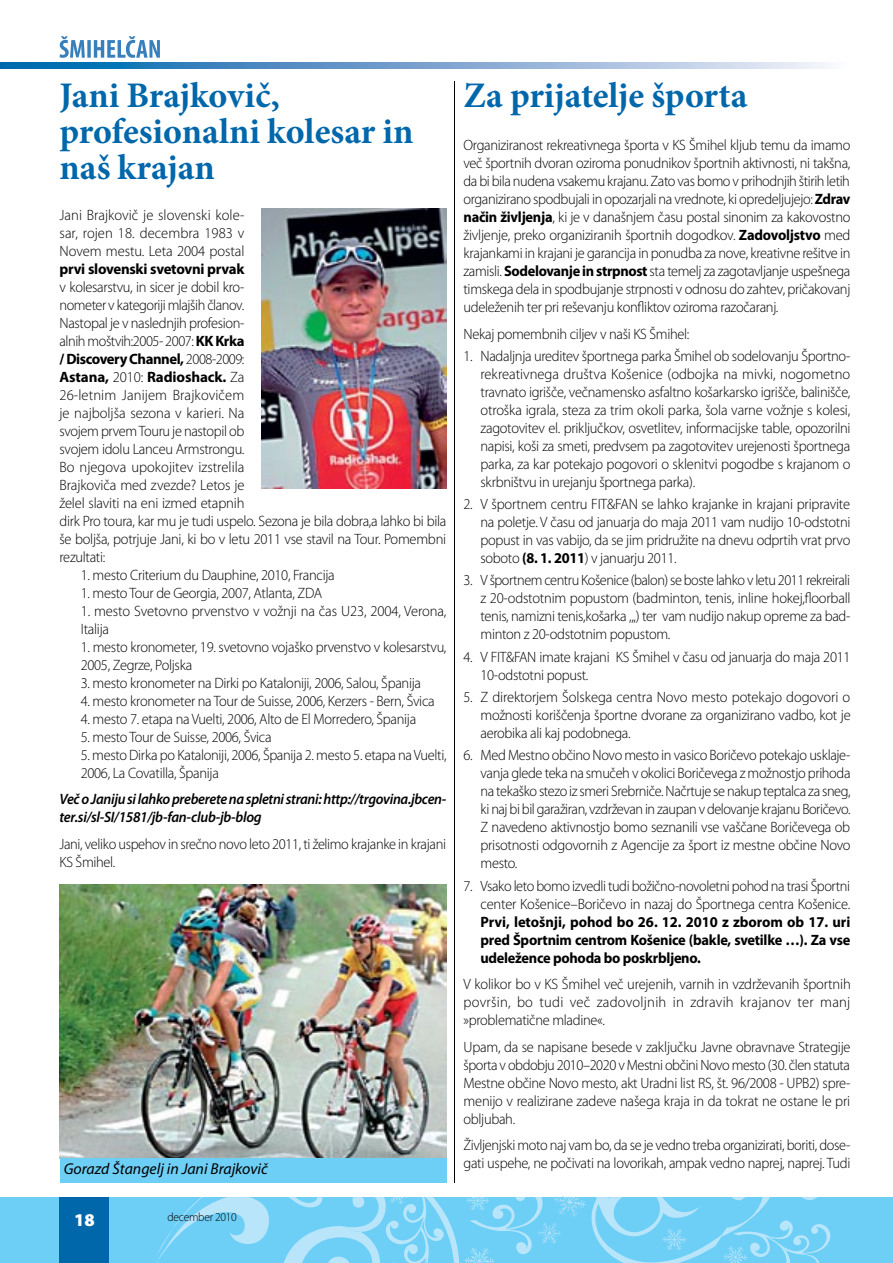
<style>
.page{position:relative;width:893px;height:1263px;background:#fff}
.page>*{position:absolute;margin:0;border:0;box-sizing:border-box;transform-origin:0 0}
.t1{font:700 36px/36px "Minion Pro";color:#0067ab}
.t2{font:900 18px "Myriad Pro";color:#fff}
.t3{font:italic 15.75px "Myriad Pro";color:#000}
.t4{font:300 15px/18px "Myriad Pro";letter-spacing:-.02em;color:#000;text-align:justify;scale:.96 1}
.t5{font:300 15px/18px "Myriad Pro";letter-spacing:-.02em;color:#000;text-align:justify}
.t6{font:700 15px/18px "Myriad Pro";letter-spacing:-.02em;color:#000;text-align:justify}
.t7{font:italic 600 15px/18px "Myriad Pro";letter-spacing:-.025em;color:#000;scale:.96 1}
.t8{font:300 12px "Myriad Pro";letter-spacing:-.02em;color:#000;scale:.96 1}
.s1{font-weight:700}
</style>
<div class="page">
<svg style="left:60px;top:36px;width:100px;height:22px"></svg>
<svg style="left:0;top:63px;width:827px;height:5px;background:#73a4cf"></svg>
<div style="left:0;top:1197px;width:893px;height:66px;background:#6dcff6"></div>
<div style="left:59px;top:1197px;width:50px;height:66px;background:#0067ab"></div>
<svg style="left:156px;top:1182px;width:675px;height:81px"></svg>
<img style="left:60px;top:884px;width:386px;height:274px">
<img style="left:261px;top:208px;width:185px;height:281px">
<div style="left:60px;top:1158px;width:386px;height:24px;background:#6dcff6"></div>
<hr style="left:454px;top:81px;width:1px;height:1101px;background:#000">
<img style="left:553px;top:1195px;width:15px;height:17px">
<h1 class="t1" style="left:60px;top:77px;width:355px">Jani Brajkovič, profesionalni kolesar in naš krajan</h1>
<p class="t5" style="left:60px;top:206px;width:186px">Jani Brajkovič je slovenski kole&shy;sar, rojen 18. decembra 1983 v Novem mestu. Leta 2004 postal</p>
<p class="t6" style="left:60px;top:259px;width:187px">prvi slovenski svetovni prvak</p>
<p class="t4" style="left:60px;top:278px;width:404px;text-align:left">v kolesarstvu, in sicer je dobil kro-<br>nometer v kategoriji mlajših članov.<br>Nastopal je v naslednjih profesion-<br>alnih moštvih:2005- 2007: <span class="s1">KK Krka<br>/ Discovery Channel,</span> 2008-2009:<br><span class="s1">Astana,</span> 2010: <span class="s1">Radioshack.</span> Za<br>26-letnim Janijem Brajkovičem<br>je najboljša sezona v karieri. Na<br>svojem prvem Touru je nastopil ob<br>svojem idolu Lanceu Armstrongu.<br>Bo njegova upokojitev izstrelila<br>Brajkoviča med zvezde? Letos je<br>želel slaviti na eni izmed etapnih<br>dirk Pro toura, kar mu je tudi uspelo. Sezona je bila dobra,a lahko bi bila še boljša, potrjuje Jani, ki bo v letu 2011 vse stavil na Tour. Pomembni rezultati:</p>
<p class="t4" style="left:81px;top:566px;width:266px">1. mesto Criterium du Dauphine, 2010, Francija</p>
<p class="t4" style="left:81px;top:584px;width:253px">1. mesto Tour de Georgia, 2007, Atlanta, ZDA</p>
<p class="t5" style="left:81px;top:602px;width:367px">1. mesto Svetovno prvenstvo v vožnji na čas U23, 2004, Verona,<br>Italija</p>
<p class="t4" style="left:81px;top:638px;width:382px">1. mesto kronometer, 19. svetovno vojaško prvenstvo v kolesarstvu,<br>2005, Zegrze, Poljska</p>
<p class="t4" style="left:81px;top:674px;width:356px">3. mesto kronometer na Dirki po Kataloniji, 2006, Salou, Španija</p>
<p class="t4" style="left:81px;top:692px;width:370px">4. mesto kronometer na Tour de Suisse, 2006, Kerzers - Bern, Švica</p>
<p class="t4" style="left:81px;top:710px;width:351px">4. mesto 7. etapa na Vuelti, 2006, Alto de El Morredero, Španija</p>
<p class="t4" style="left:81px;top:728px;width:200px">5. mesto Tour de Suisse, 2006, Švica</p>
<p class="t4" style="left:81px;top:746px;width:383px">5. mesto Dirka po Kataloniji, 2006, Španija 2. mesto 5. etapa na Vuelti,<br>2006, La Covatilla, Španija</p>
<p class="t7" style="left:60px;top:790px;width:404px">Več o Janiju si lahko preberete na spletni strani: http://trgovina.jbcen&shy;ter.si/sl-SI/1581/jb-fan-club-jb-blog</p>
<p class="t4" style="left:60px;top:835px;width:404px">Jani, veliko uspehov in srečno novo leto 2011, ti želimo krajanke in krajani<br>KS Šmihel.</p>
<p class="t3" style="left:64px;top:1159px;width:205px">Gorazd Štangelj in Jani Brajkovič</p>
<p class="t2" style="left:74px;top:1209px;width:22px">18</p>
<p class="t8" style="left:167px;top:1210px;width:74px">december 2010</p>
<h1 class="t1" style="left:463px;top:77px;width:286px">Za prijatelje športa</h1>
<p class="t4" style="left:463px;top:136px;width:405px">Organiziranost rekreativnega športa v KS Šmihel kljub temu da imamo več športnih dvoran oziroma ponudnikov športnih aktivnosti, ni takšna, da bi bila nudena vsakemu krajanu. Zato vas bomo v prihodnjih štirih letih organizirano spodbujali in opozarjali na vrednote, ki opredeljujejo: <span class="s1">Zdrav način življenja</span>, ki je v današnjem času postal sinonim za kakovostno življenje, preko organiziranih športnih dogodkov. <span class="s1">Zadovoljstvo</span> med krajankami in krajani je garancija in ponudba za nove, kreativne rešitve in zamisli. <span class="s1">Sodelovanje in strpnost</span> sta temelj za zagotavljanje uspešnega timskega dela in spodbujanje strpnosti v odnosu do zahtev, pričakovanj udeleženih ter pri reševanju konfliktov oziroma razočaranj.</p>
<p class="t4" style="left:463px;top:325px;width:237px">Nekaj pomembnih ciljev v naši KS Šmihel:</p>
<p class="t4" style="left:480px;top:347px;width:387px;text-indent:-17px">1. Nadaljnja ureditev športnega parka Šmihel ob sodelovanju Športno&shy;rekreativnega društva Košenice (odbojka na mivki, nogometno travnato igrišče, večnamensko asfaltno košarkarsko igrišče, balinišče, otroška igrala, steza za trim okoli parka, šola varne vožnje s kolesi, zagotovitev el. priključkov, osvetlitev, informacijske table, opozorilni napisi, koši za smeti, predvsem pa zagotovitev urejenosti športnega parka, za kar potekajo pogovori o sklenitvi pogodbe s krajanom o skrbništvu in urejanju športnega parka).</p>
<p class="t4" style="left:480px;top:495px;width:387px;text-indent:-17px">2. V športnem centru FIT&amp;FAN se lahko krajanke in krajani pripravite na poletje. V času od januarja do maja 2011 vam nudijo 10-odstotni popust in vas vabijo, da se jim pridružite na dnevu odprtih vrat prvo soboto <span class="s1">(8. 1. 2011</span>) v januarju 2011.</p>
<p class="t4" style="left:480px;top:572px;width:387px;text-indent:-17px">3. V športnem centru Košenice (balon) se boste lahko v letu 2011 rekreirali z 20-odstotnim popustom (badminton, tenis, inline hokej,floorball tenis, namizni tenis,košarka ,,,) ter vam nudijo nakup opreme za bad&shy;minton z 20-odstotnim popustom.</p>
<p class="t4" style="left:480px;top:648px;width:387px;text-indent:-17px">4. V FIT&amp;FAN imate krajani KS Šmihel v času od januarja do maja 2011<br>10-odstotni popust.</p>
<p class="t4" style="left:480px;top:688px;width:387px;text-indent:-17px">5. Z direktorjem Šolskega centra Novo mesto potekajo dogovori o možnosti koriščenja športne dvorane za organizirano vadbo, kot je aerobika ali kaj podobnega.</p>
<p class="t4" style="left:480px;top:746px;width:387px;text-indent:-17px">6. Med Mestno občino Novo mesto in vasico Boričevo potekajo usklaje&shy;vanja glede teka na smučeh v okolici Boričevega z možnostjo prihoda na tekaško stezo iz smeri Srebrniče. Načrtuje se nakup teptalca za sneg, ki naj bi bil garažiran, vzdrževan in zaupan v delovanje krajanu Boričevo.<br>Z navedeno aktivnostjo bomo seznanili vse vaščane Boričevega ob prisotnosti odgovornih z Agencije za šport iz mestne občine Novo mesto.</p>
<p class="t4" style="left:463px;top:877px;width:404px;text-align:right">7. Vsako leto bomo izvedli tudi božično-novoletni pohod na trasi Športni center Košenice–Boričevo in nazaj do Športnega centra Košenice.</p>
<p class="t6" style="left:480px;top:912px;width:371px">Prvi, letošnji, pohod bo 26. 12. 2010 z zborom ob 17. uri pred Športnim centrom Košenice (bakle, svetilke …). Za vse udeležence pohoda bo poskrbljeno.</p>
<p class="t5" style="left:463px;top:975px;width:389px">V kolikor bo v KS Šmihel več urejenih, varnih in vzdrževanih športnih površin, bo tudi več zadovoljnih in zdravih krajanov ter manj »problematične mladine«.</p>
<p class="t4" style="left:463px;top:1038px;width:405px">Upam, da se napisane besede v zaključku Javne obravnave Strategije športa v obdobju 2010–2020 v Mestni občini Novo mesto (30. člen statuta Mestne občine Novo mesto, akt Uradni list RS, št. 96/2008 - UPB2) spre&shy;menijo v realizirane zadeve našega kraja in da tokrat ne ostane le pri obljubah.</p>
<p class="t4" style="left:463px;top:1136px;width:405px">Življenjski moto naj vam bo, da se je vedno treba organizirati, boriti, dose&shy;gati uspehe, ne počivati na lovorikah, ampak vedno naprej, naprej. Tudi</p>
</div>
